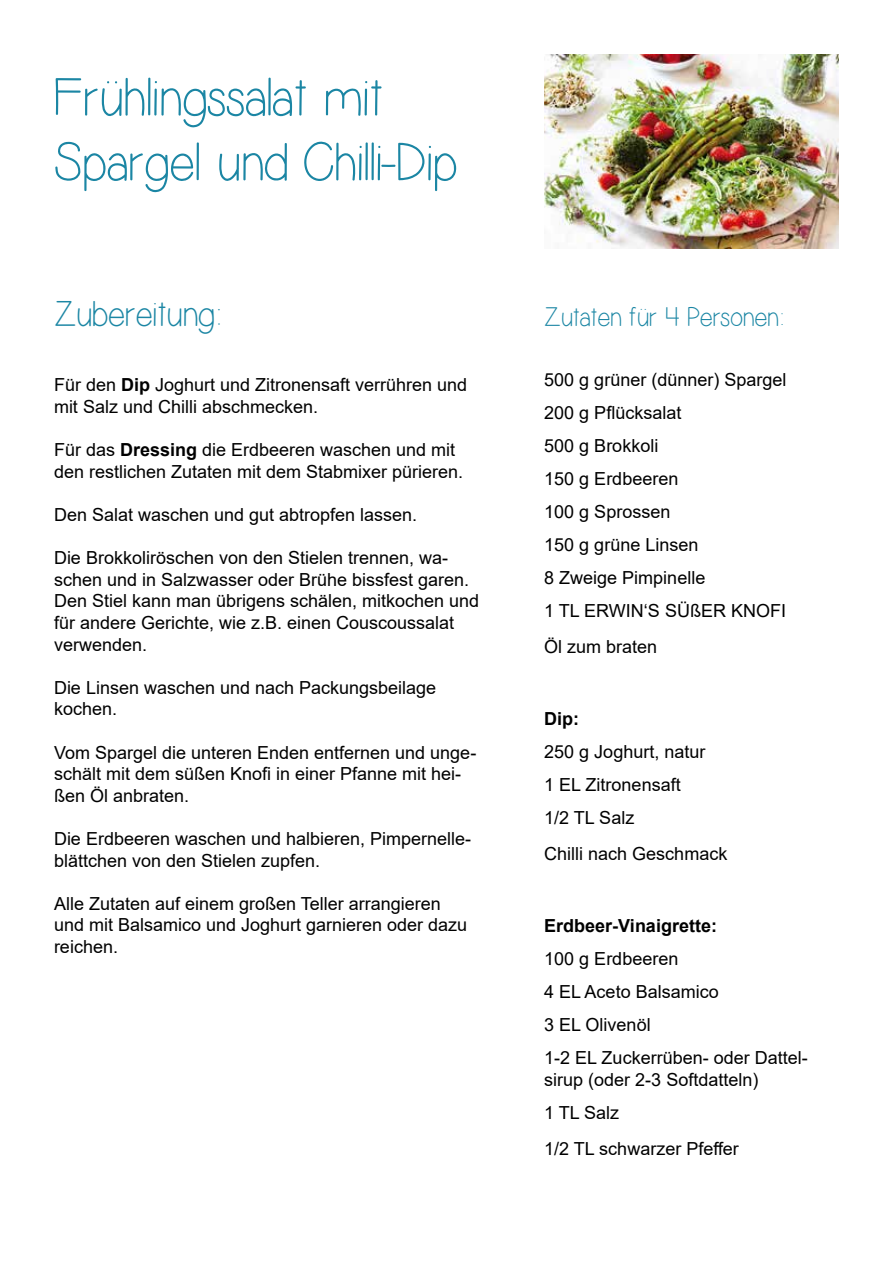
<style>
.page{position:relative;width:893px;height:1263px;background:#fff}
.page>*{position:absolute;margin:0;border:0;box-sizing:border-box;transform-origin:0 0}
.t1{font:54px/64.8px "Simplicity";color:#1b86a4}
.t2{font:36px "Simplicity";color:#1b86a4}
.t3{font:27px "Simplicity";color:#1b86a4}
.t4{font:18px/33px "Arial";color:#000}
.t5{font:700 18px "Arial";color:#000}
.s1{font-weight:700}
</style>
<div class="page">
<img style="left:544px;top:54px;width:294px;height:194px">
<h1 class="t1" style="left:54px;top:67px;width:404px">Frühlingssalat mit<br>Spargel und Chilli-Dip</h1>
<h2 class="t2" style="left:54px;top:296px;width:168px">Zubereitung:</h2>
<p class="t4" style="left:54px;top:374px;width:415px;line-height:21.6px">Für den <span class="s1">Dip</span> Joghurt und Zitronensaft verrühren und mit Salz und Chilli abschmecken.</p>
<p class="t4" style="left:54px;top:439px;width:411px;line-height:21.6px">Für das <span class="s1">Dressing</span> die Erdbeeren waschen und mit den restlichen Zutaten mit dem Stabmixer pürieren.</p>
<p class="t4" style="left:54px;top:498px;width:365px">Den Salat waschen und gut abtropfen lassen.</p>
<p class="t4" style="left:54px;top:547px;width:427px;line-height:21.6px">Die Brokkoliröschen von den Stielen trennen, wa&shy;schen und in Salzwasser oder Brühe bissfest garen.<br>Den Stiel kann man übrigens schälen, mitkochen und für andere Gerichte, wie z.B. einen Couscoussalat verwenden.</p>
<p class="t4" style="left:54px;top:676px;width:384px;line-height:21.6px">Die Linsen waschen und nach Packungsbeilage kochen.</p>
<p class="t4" style="left:54px;top:741px;width:424px;line-height:21.6px">Vom Spargel die unteren Enden entfernen und unge&shy;schält mit dem süßen Knofi in einer Pfanne mit hei&shy;ßen Öl anbraten.</p>
<p class="t4" style="left:54px;top:828px;width:419px;line-height:21.6px">Die Erdbeeren waschen und halbieren, Pimpernelle&shy;blättchen von den Stielen zupfen.</p>
<p class="t4" style="left:54px;top:892px;width:415px;line-height:21.6px">Alle Zutaten auf einem großen Teller arrangieren und mit Balsamico und Joghurt garnieren oder dazu reichen.</p>
<h3 class="t3" style="left:544px;top:304px;width:240px">Zutaten für 4 Personen:</h3>
<p class="t4" style="left:544px;top:364px;width:244px">500 g grüner (dünner) Spargel<br>200 g Pflücksalat<br>500 g Brokkoli<br>150 g Erdbeeren<br>100 g Sprossen<br>150 g grüne Linsen<br>8 Zweige Pimpinelle<br>1 TL ERWIN‘S SÜßER KNOFI</p>
<p class="t4" style="left:544px;top:630px;width:115px">Öl zum braten</p>
<p class="t5" style="left:544px;top:706px;width:36px">Dip:</p>
<p class="t4" style="left:544px;top:735px;width:163px">250 g Joghurt, natur<br>1 EL Zitronensaft<br>1/2 TL Salz</p>
<p class="t4" style="left:544px;top:837px;width:185px">Chilli nach Geschmack</p>
<p class="t5" style="left:544px;top:913px;width:174px">Erdbeer-Vinaigrette:</p>
<p class="t4" style="left:544px;top:942px;width:265px">100 g Erdbeeren<br>4 EL Aceto Balsamico<br>3 EL Olivenöl<br>1-2 EL Zuckerrüben- oder Dattel-</p>
<p class="t4" style="left:544px;top:1063px;width:216px">sirup (oder 2-3 Softdatteln)<br>1 TL Salz</p>
<p class="t4" style="left:544px;top:1132px;width:196px">1/2 TL schwarzer Pfeffer</p>
</div>
